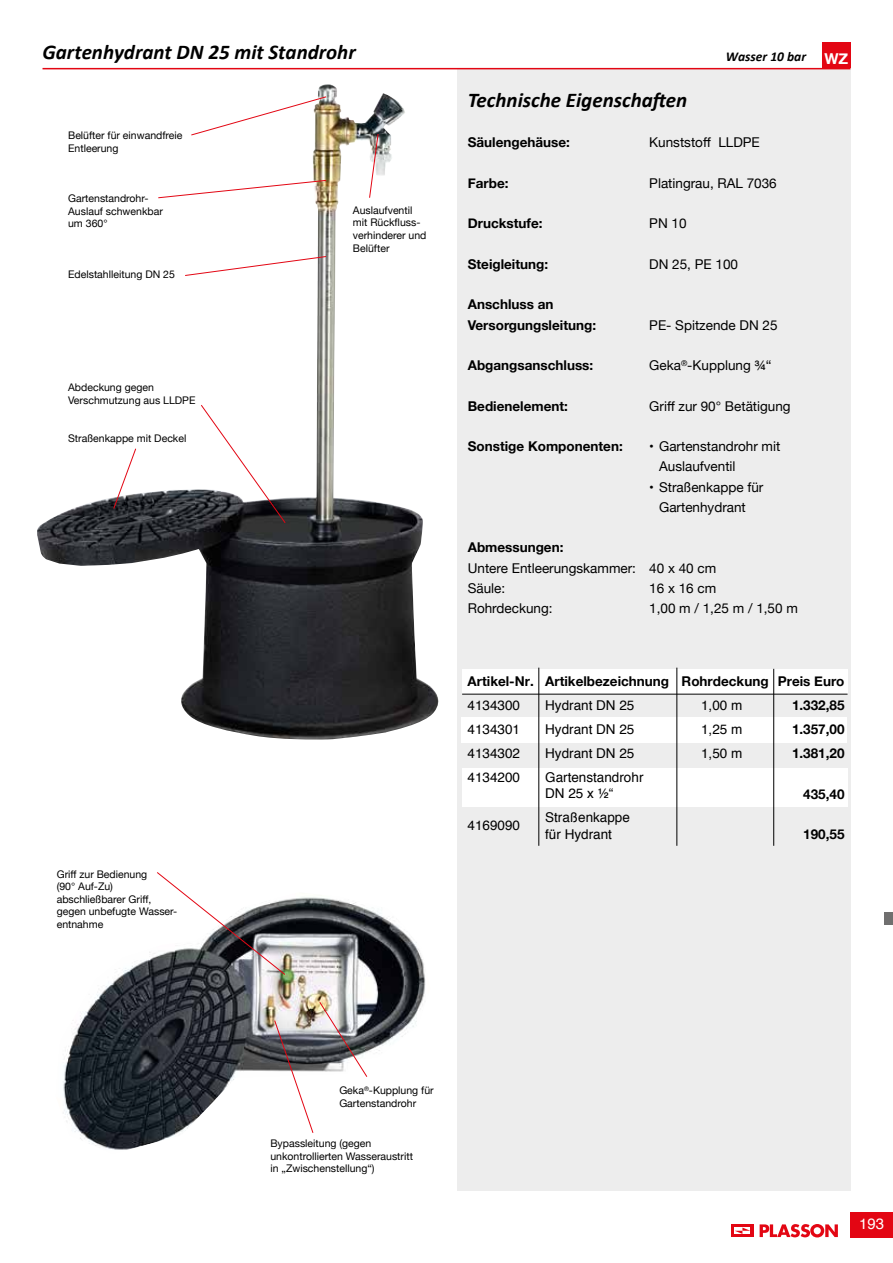
<style>
.page{position:relative;width:893px;height:1263px;background:#fff}
.page>*{position:absolute;margin:0;border:0;box-sizing:border-box;transform-origin:0 0}
.t1{font:italic 700 21px "Calibri";color:#000}
.t2{font:15px "Helvetica";color:#fff}
.t3{font:700 15px "Helvetica Neue";color:#fff}
.t4{font:13.5px/20.2px "Helvetica Neue";color:#000}
.t5{font:700 13.5px/24px "Helvetica Neue";color:#000}
.t6{font:13.5px/24px "Helvetica";color:#000;text-align:justify}
.t7{font:italic 700 13.5px "Calibri";color:#000}
.t8{font:10.5px/12.6px "Helvetica Neue";color:#000}
.s1{font-family:"Helvetica"}
</style>
<div class="page">
<div style="left:850px;top:1212px;width:43px;height:25px;background:#e30613"></div>
<div style="left:731px;top:1224px;width:22px;height:13px;background:#e30613"></div>
<svg style="left:734px;top:1227px;width:16px;height:7px"></svg>
<svg style="left:760px;top:1224px;width:78px;height:13px"></svg>
<img style="left:37px;top:84px;width:402px;height:656px">
<div style="left:884px;top:912px;width:9px;height:13px;background:#706f6f"></div>
<div style="left:457px;top:68px;width:393px;height:1123px;background:#ededed"></div>
<hr style="left:43px;top:68px;width:807px;height:1px;background:#e30613">
<div style="left:822px;top:43px;width:28px;height:25px;background:#e30613"></div>
<div style="left:462px;top:669px;width:385px;height:25px;background:#fff"></div>
<div style="left:461px;top:717px;width:386px;height:25px;background:#fff"></div>
<div style="left:462px;top:768px;width:385px;height:38px;background:#fff"></div>
<hr style="left:539px;top:668px;width:1px;height:178px;background:#000">
<hr style="left:677px;top:668px;width:1px;height:178px;background:#000">
<hr style="left:773px;top:669px;width:1px;height:177px;background:#000">
<svg style="left:190px;top:96px;width:137px;height:40px"></svg>
<svg style="left:200px;top:404px;width:86px;height:120px"></svg>
<svg style="left:113px;top:448px;width:24px;height:61px"></svg>
<svg style="left:184px;top:256px;width:143px;height:20px"></svg>
<svg style="left:157px;top:180px;width:170px;height:19px"></svg>
<svg style="left:369px;top:133px;width:10px;height:66px"></svg>
<img style="left:63px;top:897px;width:363px;height:253px">
<svg style="left:156px;top:872px;width:130px;height:103px"></svg>
<img style="left:274px;top:1001px;width:94px;height:133px">
<hr style="left:462px;top:694px;width:386px;height:1px;background:#000">
<h1 class="t1" style="left:43px;top:38px;width:315px">Gartenhydrant DN 25 mit Standrohr</h1>
<h2 class="t3" style="left:824px;top:46px;width:25px">WZ</h2>
<p class="t7" style="left:726px;top:48px;width:82px">Wasser 10 bar</p>
<p class="t8" style="left:68px;top:130px;width:116px">Belüfter für einwandfreie<br>Entleerung</p>
<p class="t8" style="left:68px;top:193px;width:96px">Gartenstandrohr-<br>Auslauf schwenkbar um 360°</p>
<p class="t8" style="left:68px;top:268px;width:108px">Edelstahlleitung DN 25</p>
<p class="t8" style="left:68px;top:382px;width:129px">Abdeckung gegen<br>Verschmutzung aus LLDPE</p>
<p class="t8" style="left:68px;top:432px;width:120px">Straßenkappe mit Deckel</p>
<p class="t8" style="left:57px;top:868px;width:122px">Griff zur Bedienung<br>(90° Auf-Zu) abschließbarer Griff, gegen unbefugte Wasser&shy;entnahme</p>
<p class="t8" style="left:353px;top:204px;width:75px">Auslaufventil mit Rückfluss&shy;verhinderer und<br>Belüfter</p>
<h1 class="t1" style="left:468px;top:86px;width:221px">Technische Eigenschaften</h1>
<p class="t5" style="left:468px;top:131px;width:104px">Säulengehäuse:</p>
<p class="t4" style="left:649px;top:133px;width:112px">Kunststoff LLDPE</p>
<p class="t5" style="left:468px;top:171px;width:42px">Farbe:</p>
<p class="t4" style="left:649px;top:174px;width:129px">Platingrau, RAL 7036</p>
<p class="t5" style="left:468px;top:212px;width:76px">Druckstufe:</p>
<p class="t4" style="left:649px;top:214px;width:39px">PN 10</p>
<p class="t5" style="left:468px;top:252px;width:82px">Steigleitung:</p>
<p class="t4" style="left:649px;top:255px;width:90px">DN 25, PE 100</p>
<p class="t5" style="left:468px;top:295px;width:130px;line-height:20.2px">Anschluss an<br>Versorgungsleitung:</p>
<p class="t4" style="left:649px;top:315px;width:130px">PE- Spitzende DN 25</p>
<p class="t5" style="left:468px;top:354px;width:127px">Abgangsanschluss:</p>
<p class="t4" style="left:649px;top:356px;width:124px">Geka<sup>®</sup>-Kupplung <span class="s1">¾</span>“</p>
<p class="t5" style="left:468px;top:394px;width:102px">Bedienelement:</p>
<p class="t4" style="left:649px;top:396px;width:143px">Griff zur 90° Betätigung</p>
<p class="t5" style="left:468px;top:435px;width:156px">Sonstige Komponenten:</p>
<p class="t4" style="left:659px;top:437px;width:123px;text-indent:-10px"><span class="s1">•</span> Gartenstandrohr mit<br>Auslaufventil</p>
<p class="t4" style="left:649px;top:477px;width:116px;text-align:center"><span class="s1">•</span> Straßenkappe für<br>Gartenhydrant</p>
<p class="t5" style="left:468px;top:536px;width:97px">Abmessungen:</p>
<p class="t4" style="left:468px;top:558px;width:250px">Untere Entleerungskammer: 40 x 40 cm<br>Säule:</p>
<p class="t4" style="left:649px;top:579px;width:69px">16 x 16 cm</p>
<p class="t4" style="left:468px;top:599px;width:86px">Rohrdeckung:</p>
<p class="t4" style="left:649px;top:599px;width:150px">1,00 m / 1,25 m / 1,50 m</p>
<p class="t5" style="left:468px;top:670px;width:68px">Artikel-Nr.</p>
<p class="t6" style="left:468px;top:694px;width:54px">4134300<br>4134301<br>4134302<br>4134200</p>
<p class="t6" style="left:468px;top:814px;width:54px">4169090</p>
<p class="t5" style="left:545px;top:670px;width:125px">Artikelbezeichnung</p>
<p class="t6" style="left:545px;top:694px;width:100px;text-align:left">Hydrant DN 25<br>Hydrant DN 25<br>Hydrant DN 25<br>Gartenstandrohr</p>
<p class="t6" style="left:545px;top:782px;width:86px">DN 25 x ½“<br>Straßenkappe</p>
<p class="t6" style="left:545px;top:822px;width:68px">für Hydrant</p>
<p class="t5" style="left:682px;top:670px;width:89px">Rohrdeckung</p>
<p class="t6" style="left:701px;top:694px;width:43px">1,00 m 1,25 m 1,50 m</p>
<p class="t5" style="left:792px;top:670px;width:54px;text-align:justify;text-indent:-14px">Preis Euro 1.332,85<br>1.357,00<br>1.381,20</p>
<p class="t5" style="left:803px;top:782px;width:43px">435,40</p>
<p class="t5" style="left:803px;top:823px;width:43px">190,55</p>
<p class="t8" style="left:339px;top:1085px;width:96px">Geka<sup>®</sup>-Kupplung für<br>Gartenstandrohr</p>
<p class="t8" style="left:270px;top:1137px;width:144px">Bypassleitung (gegen unkontrollierten Wasseraustritt in „Zwischenstellung“)</p>
<h2 class="t2" style="left:859px;top:1212px;width:27px">193</h2>
</div>
